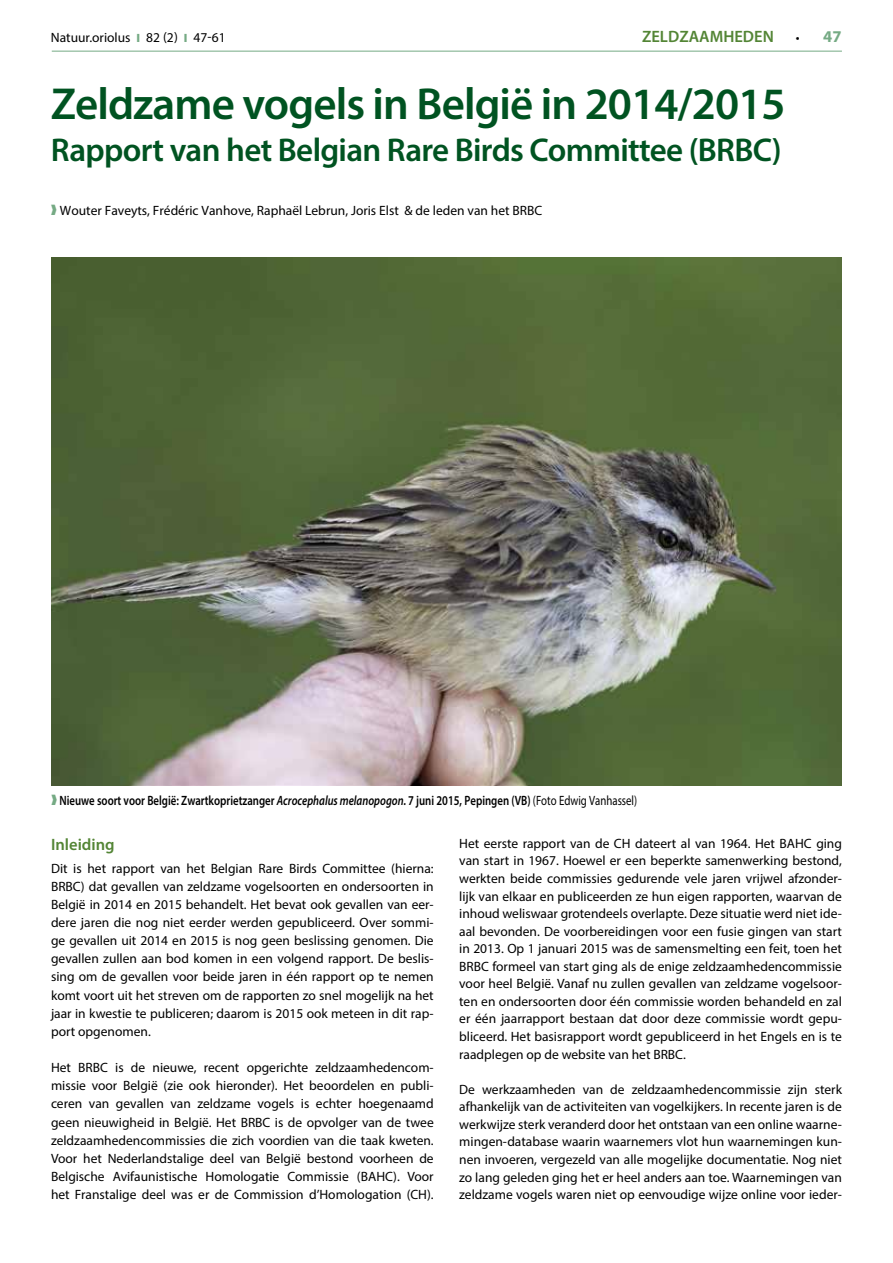
<style>
.page{position:relative;width:893px;height:1263px;background:#fff}
.page>*{position:absolute;margin:0;border:0;box-sizing:border-box;transform-origin:0 0}
.t1{font:600 45px "Myriad Pro";letter-spacing:-.02em;color:#005321}
.t2{font:600 33px "Myriad Pro";letter-spacing:-.02em;color:#005321}
.t3{font:600 16.5px "Myriad Pro";color:#538535}
.t4{font:700 16.5px "Myriad Pro";color:#75aa84}
.t5{font:13.5px/17.5px "Myriad Pro";color:#000;text-align:justify}
.t6{font:600 13.5px "Myriad Pro";color:#000;scale:.8 1}
.s1{font-weight:900;font-size:12px;color:#75aa84}
.s2{color:#fff}
.s3{font-weight:400;font-size:13.5px;color:#000}
.s4{color:#75aa84}
.s5{font-style:italic}
.s6{font-weight:400}
</style>
<div class="page">
<hr style="left:52px;top:51px;width:790px;height:1px;background:#75aa84">
<img style="left:51px;top:258px;width:791px;height:527px">
<p class="t5" style="left:51px;top:28px;width:176px">Natuur.oriolus <span class="s1">I</span> 82 (2) <span class="s1">I</span> <span class="s2">20 30</span></p>
<p class="t3" style="left:642px;top:25px;width:133px">ZELDZAAMHEDEN</p>
<p class="t4" style="left:796px;top:25px;width:47px"><span class="s3">•</span> 47</p>
<p class="t5" style="left:193px;top:28px;width:34px">47-61</p>
<h1 class="t1" style="left:51px;top:75px;width:736px">Zeldzame vogels in België in 2014/2015</h1>
<h2 class="t2" style="left:51px;top:129px;width:732px">Rapport van het Belgian Rare Birds Committee (BRBC)</h2>
<p class="t5" style="left:51px;top:201px;width:493px"><span class="s4">❱</span> Wouter Faveyts, Frédéric Vanhove, Raphaël Lebrun, Joris Elst &amp; de leden van het BRBC</p>
<p class="t6" style="left:51px;top:792px;width:734px"><span class="s4">❱</span> Nieuwe soort voor België: Zwartkoprietzanger <span class="s5">Acrocephalus melanopogon.</span> 7 juni 2015, Pepingen (VB) <span class="s6">(Foto Edwig Vanhassel)</span></p>
<p class="t3" style="left:51px;top:834px;width:65px">Inleiding</p>
<p class="t5" style="left:51px;top:859px;width:384px;line-height:18.1px">Dit is het rapport van het Belgian Rare Birds Committee (hierna:<br>BRBC) dat gevallen van zeldzame vogelsoorten en ondersoorten in België in 2014 en 2015 behandelt. Het bevat ook gevallen van eer&shy;dere jaren die nog niet eerder werden gepubliceerd. Over sommi&shy;ge gevallen uit 2014 en 2015 is nog geen beslissing genomen. Die gevallen zullen aan bod komen in een volgend rapport. De beslis&shy;sing om de gevallen voor beide jaren in één rapport op te nemen komt voort uit het streven om de rapporten zo snel mogelijk na het jaar in kwestie te publiceren; daarom is 2015 ook meteen in dit rap&shy;port opgenomen.</p>
<p class="t5" style="left:51px;top:1058px;width:384px;line-height:18.1px">Het BRBC is de nieuwe, recent opgerichte zeldzaamhedencom&shy;missie voor België (zie ook hieronder). Het beoordelen en publi&shy;ceren van gevallen van zeldzame vogels is echter hoegenaamd geen nieuwigheid in België. Het BRBC is de opvolger van de twee zeldzaamhedencommissies die zich voordien van die taak kweten.<br>Voor het Nederlandstalige deel van België bestond voorheen de Belgische Avifaunistische Homologatie Commissie (BAHC). Voor het Franstalige deel was er de Commission d’Homologation (CH).</p>
<p class="t5" style="left:459px;top:834px;width:384px">Het eerste rapport van de CH dateert al van 1964. Het BAHC ging van start in 1967. Hoewel er een beperkte samenwerking bestond, werkten beide commissies gedurende vele jaren vrijwel afzonder&shy;lijk van elkaar en publiceerden ze hun eigen rapporten, waarvan de inhoud weliswaar grotendeels overlapte. Deze situatie werd niet ide&shy;aal bevonden. De voorbereidingen voor een fusie gingen van start in 2013. Op 1 januari 2015 was de samensmelting een feit, toen het BRBC formeel van start ging als de enige zeldzaamhedencommissie voor heel België. Vanaf nu zullen gevallen van zeldzame vogelsoor&shy;ten en ondersoorten door één commissie worden behandeld en zal er één jaarrapport bestaan dat door deze commissie wordt gepu&shy;bliceerd. Het basisrapport wordt gepubliceerd in het Engels en is te raadplegen op de website van het BRBC.</p>
<p class="t5" style="left:459px;top:1080px;width:384px">De werkzaamheden van de zeldzaamhedencommissie zijn sterk afhankelijk van de activiteiten van vogelkijkers. In recente jaren is de werkwijze sterk veranderd door het ontstaan van een online waarne&shy;mingen-database waarin waarnemers vlot hun waarnemingen kun&shy;nen invoeren, vergezeld van alle mogelijke documentatie. Nog niet zo lang geleden ging het er heel anders aan toe. Waarnemingen van zeldzame vogels waren niet op eenvoudige wijze online voor ieder-</p>
</div>
